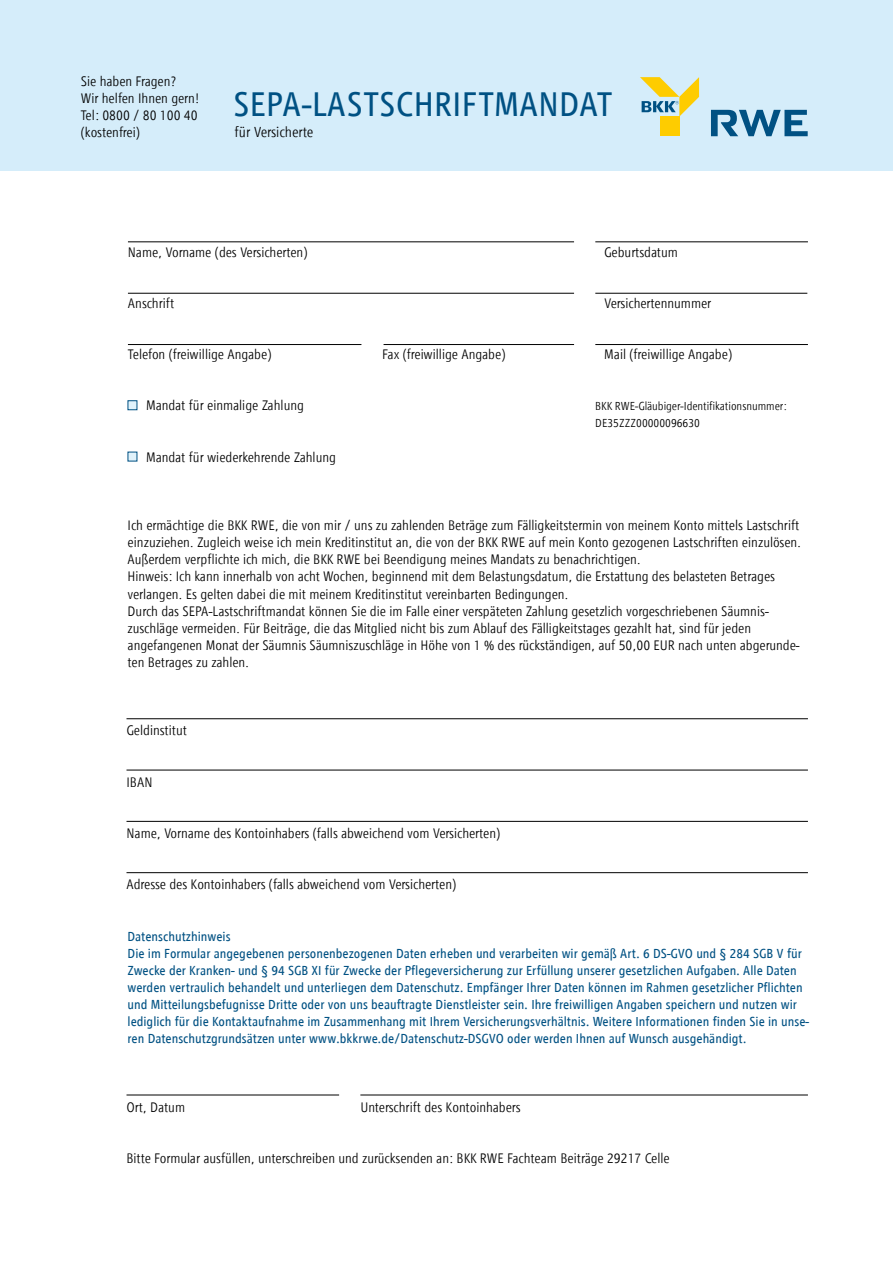
<style>
.page{position:relative;width:893px;height:1263px;background:#fff}
.page>*{position:absolute;margin:0;border:0;box-sizing:border-box;transform-origin:0 0}
.t1{font:condensed 35.25px "RWE Text";letter-spacing:.01em;color:#005183}
.t2{font:300 condensed 15px "RWE Text";letter-spacing:-.01em;color:#000}
.t3{font:300 condensed 14.25px/17.1px "RWE Text";letter-spacing:-.005em;color:#000}
.t4{font:condensed 13.5px/17.1px "RWE Text";color:#005183}
.t5{font:300 condensed 12px/17.1px "RWE Text";color:#000}
</style>
<div class="page">
<div style="left:0;top:0;width:893px;height:170px;background:#d5edfa"></div>
<hr style="left:128px;top:241px;width:446px;height:1px;background:#000">
<hr style="left:595px;top:241px;width:213px;height:1px;background:#000">
<hr style="left:128px;top:344px;width:233px;height:1px;background:#000">
<hr style="left:384px;top:344px;width:190px;height:1px;background:#000">
<hr style="left:595px;top:344px;width:213px;height:1px;background:#000">
<hr style="left:128px;top:293px;width:446px;height:1px;background:#000">
<hr style="left:595px;top:293px;width:212px;height:1px;background:#000">
<hr style="left:360px;top:1094px;width:448px;height:1px;background:#000">
<hr style="left:126px;top:1094px;width:213px;height:1px;background:#000">
<hr style="left:126px;top:718px;width:682px;height:1px;background:#000">
<hr style="left:126px;top:770px;width:682px;height:1px;background:#000">
<hr style="left:126px;top:821px;width:682px;height:1px;background:#000">
<hr style="left:126px;top:872px;width:682px;height:1px;background:#000">
<div style="left:660px;top:117px;width:19px;height:19px;background:#fecc00"></div>
<svg style="left:640px;top:77px;width:59px;height:40px"></svg>
<svg style="left:711px;top:110px;width:97px;height:26px"></svg>
<div style="left:128px;top:400px;width:9px;height:10px;background:#e0f2fb;border:1px solid #005183"></div>
<div style="left:128px;top:452px;width:9px;height:9px;background:#e0f2fb"></div>
<p class="t3" style="left:81px;top:72px;width:120px">Sie haben Fragen?<br>Wir helfen Ihnen gern!<br>Tel: 0800 / 80 100 40 (kostenfrei)</p>
<h1 class="t1" style="left:234px;top:84px;width:380px">SEPA-Las tschri ftmanda t</h1>
<p class="t2" style="left:235px;top:123px;width:80px">für Versicherte</p>
<p class="t3" style="left:128px;top:243px;width:181px">Name, Vorname (des Versicherten)</p>
<p class="t3" style="left:604px;top:243px;width:75px">Geburtsdatum</p>
<p class="t3" style="left:128px;top:295px;width:48px">Anschrift</p>
<p class="t3" style="left:604px;top:295px;width:109px">Versichertennummer</p>
<p class="t3" style="left:128px;top:346px;width:145px">Telefon (freiwillige Angabe)</p>
<p class="t3" style="left:382px;top:346px;width:125px">Fax (freiwillige Angabe)</p>
<p class="t3" style="left:604px;top:346px;width:130px">Mail (freiwillige Angabe)</p>
<p class="t3" style="left:146px;top:397px;width:159px">Mandat für einmalige Zahlung</p>
<p class="t5" style="left:595px;top:397px;width:193px">BKK RWE-Gläubiger-Identifikationsnummer:<br>DE35ZZZ00000096630</p>
<p class="t3" style="left:146px;top:448px;width:191px">Mandat für wiederkehrende Zahlung</p>
<p class="t3" style="left:128px;top:517px;width:675px">Ich ermächtige die BKK RWE, die von mir / uns zu zahlenden Beträge zum Fälligkeitstermin von meinem Konto mittels Lastschrift einzuziehen. Zugleich weise ich mein Kreditinstitut an, die von der BKK RWE auf mein Konto gezogenen Lastschriften einzulösen.<br>Außerdem verpflichte ich mich, die BKK RWE bei Beendigung meines Mandats zu benachrichtigen.<br>Hinweis: Ich kann innerhalb von acht Wochen, beginnend mit dem Belastungsdatum, die Erstattung des belasteten Betrages verlangen. Es gelten dabei die mit meinem Kreditinstitut vereinbarten Bedingungen.<br>Durch das SEPA-Lastschriftmandat können Sie die im Falle einer verspäteten Zahlung gesetzlich vorgeschriebenen Säumnis&shy;zuschläge vermeiden. Für Beiträge, die das Mitglied nicht bis zum Ablauf des Fälligkeitstages gezahlt hat, sind für jeden angefangenen Monat der Säumnis Säumniszuschläge in Höhe von 1 % des rückständigen, auf 50,00 EUR nach unten abgerunde&shy;ten Betrages zu zahlen.</p>
<p class="t3" style="left:126px;top:722px;width:62px">Geldinstitut</p>
<p class="t3" style="left:126px;top:773px;width:28px">IBAN</p>
<p class="t3" style="left:126px;top:825px;width:375px">Name, Vorname des Kontoinhabers (falls abweichend vom Versicherten)</p>
<p class="t3" style="left:126px;top:876px;width:331px">Adresse des Kontoinhabers (falls abweichend vom Versicherten)</p>
<p class="t4" style="left:128px;top:927px;width:683px">Datenschutzhinweis<br>Die im Formular angegebenen personenbezogenen Daten erheben und verarbeiten wir gemäß Art. 6 DS-GVO und § 284 SGB V für Zwecke der Kranken- und § 94 SGB XI für Zwecke der Pflegeversicherung zur Erfüllung unserer gesetzlichen Aufgaben. Alle Daten werden vertraulich behandelt und unterliegen dem Datenschutz. Empfänger Ihrer Daten können im Rahmen gesetzlicher Pflichten und Mitteilungsbefugnisse Dritte oder von uns beauftragte Dienstleister sein. Ihre freiwilligen Angaben speichern und nutzen wir lediglich für die Kontaktaufnahme im Zusammenhang mit Ihrem Versicherungsverhältnis. Weitere Informationen finden Sie in unse&shy;ren Datenschutzgrundsätzen unter www.bkkrwe.de/Datenschutz-DSGVO oder werden Ihnen auf Wunsch ausgehändigt.</p>
<p class="t3" style="left:126px;top:1098px;width:60px">Ort, Datum</p>
<p class="t3" style="left:360px;top:1098px;width:162px">Unterschrift des Kontoinhabers</p>
<p class="t3" style="left:126px;top:1150px;width:545px">Bitte Formular ausfüllen, unterschreiben und zurücksenden an: BKK RWE Fachteam Beiträge 29217 Celle</p>
</div>
